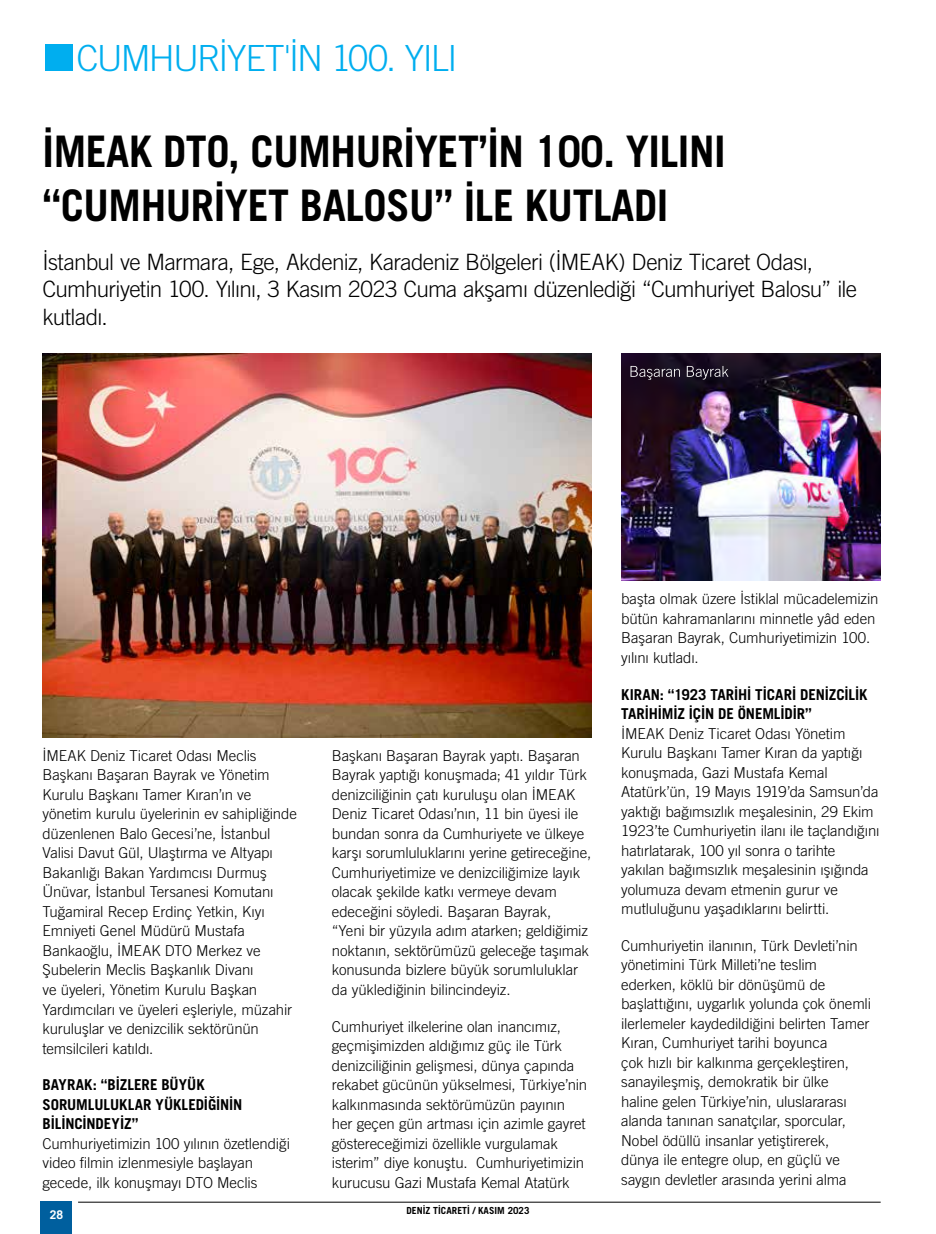
<style>
.page{position:relative;width:936px;height:1234px;background:#fff}
.page>*{position:absolute;margin:0;border:0;box-sizing:border-box;transform-origin:0 0}
.t1{font:700 43.5px/54px "Trade Gothic LT";letter-spacing:-.01em;color:#000;scale:.96 1}
.t2{font:300 36px "Trade Gothic LT";letter-spacing:-.05em;color:#00aeef}
.t3{font:300 22.5px/27px "Trade Gothic LT";letter-spacing:-.03em;color:#000}
.t4{font:300 15px/19.5px "Trade Gothic LT";letter-spacing:-.01em;color:#000}
.t5{font:700 15px/19.5px "Trade Gothic LT";letter-spacing:-.005em;color:#000}
.t6{font:700 12px "Trade Gothic LT";color:#fff}
.t7{font:700 9.75px "Trade Gothic LT";letter-spacing:.005em;color:#000}
</style>
<div class="page">
<div style="left:45px;top:45px;width:27px;height:26px;background:#00aeef"></div>
<div style="left:40px;top:1200px;width:32px;height:33px;background:#005f9e"></div>
<hr style="left:78px;top:1201px;width:802px;height:1px;background:#000">
<img style="left:43px;top:353px;width:548px;height:384px">
<img style="left:621px;top:353px;width:259px;height:227px">
<svg style="left:630px;top:366px;width:98px;height:14px"></svg>
<h2 class="t2" style="left:77px;top:36px;width:382px">CUMHURİYET'İN 100. YILI</h2>
<h1 class="t1" style="left:43px;top:124px;width:713px">İMEAK DTO, CUMHURİYET’İN 100. YILINI “CUMHURİYET BALOSU” İLE KUTLADI</h1>
<h3 class="t3" style="left:43px;top:248px;width:816px">İstanbul ve Marmara, Ege, Akdeniz, Karadeniz Bölgeleri (İMEAK) Deniz Ticaret Odası,<br>Cumhuriyetin 100. Yılını, 3 Kasım 2023 Cuma akşamı düzenlediği “Cumhuriyet Balosu” ile kutladı.</h3>
<p class="t4" style="left:43px;top:745px;width:256px">İMEAK Deniz Ticaret Odası Meclis Başkanı Başaran Bayrak ve Yönetim Kurulu Başkanı Tamer Kıran’ın ve yönetim kurulu üyelerinin ev sahipliğinde düzenlenen Balo Gecesi’ne, İstanbul Valisi Davut Gül, Ulaştırma ve Altyapı Bakanlığı Bakan Yardımcısı Durmuş Ünüvar, İstanbul Tersanesi Komutanı Tuğamiral Recep Erdinç Yetkin, Kıyı Emniyeti Genel Müdürü Mustafa Bankaoğlu, İMEAK DTO Merkez ve Şubelerin Meclis Başkanlık Divanı<br>ve üyeleri, Yönetim Kurulu Başkan Yardımcıları ve üyeleri eşleriyle, müzahir kuruluşlar ve denizcilik sektörünün temsilcileri katıldı.</p>
<p class="t5" style="left:43px;top:1074px;width:201px">BAYRAK: “BİZLERE BÜYÜK<br>SORUMLULUKLAR YÜKLEDİĞİNİN<br>BİLİNCİNDEYİZ”</p>
<p class="t4" style="left:43px;top:1132px;width:249px">Cumhuriyetimizin 100 yılının özetlendiği video filmin izlenmesiyle başlayan gecede, ilk konuşmayı DTO Meclis</p>
<p class="t6" style="left:50px;top:1206px;width:15px">28</p>
<p class="t4" style="left:332px;top:745px;width:261px">Başkanı Başaran Bayrak yaptı. Başaran Bayrak yaptığı konuşmada; 41 yıldır Türk denizciliğinin çatı kuruluşu olan İMEAK Deniz Ticaret Odası’nın, 11 bin üyesi ile bundan sonra da Cumhuriyete ve ülkeye karşı sorumluluklarını yerine getireceğine, Cumhuriyetimize ve denizciliğimize layık olacak şekilde katkı vermeye devam edeceğini söyledi. Başaran Bayrak,<br>“Yeni bir yüzyıla adım atarken; geldiğimiz noktanın, sektörümüzü geleceğe taşımak konusunda bizlere büyük sorumluluklar da yüklediğinin bilincindeyiz.</p>
<p class="t4" style="left:332px;top:1015px;width:257px">Cumhuriyet ilkelerine olan inancımız, geçmişimizden aldığımız güç ile Türk denizciliğinin gelişmesi, dünya çapında rekabet gücünün yükselmesi, Türkiye’nin kalkınmasında sektörümüzün payının her geçen gün artması için azimle gayret göstereceğimizi özellikle vurgulamak isterim” diye konuştu. Cumhuriyetimizin kurucusu Gazi Mustafa Kemal Atatürk</p>
<p class="t7" style="left:406px;top:1203px;width:124px">DENİZ TİCARETİ / KASIM 2023</p>
<p class="t4" style="left:621px;top:589px;width:259px">başta olmak üzere İstiklal mücadelemizin bütün kahramanlarını minnetle yâd eden Başaran Bayrak, Cumhuriyetimizin 100. yılını kutladı.</p>
<p class="t5" style="left:621px;top:684px;width:248px">KIRAN: “1923 TARİHİ TİCARİ DENİZCİLİK<br>TARİHİMİZ İÇİN DE ÖNEMLİDİR”</p>
<p class="t4" style="left:621px;top:723px;width:260px">İMEAK Deniz Ticaret Odası Yönetim Kurulu Başkanı Tamer Kıran da yaptığı konuşmada, Gazi Mustafa Kemal Atatürk’ün, 19 Mayıs 1919’da Samsun’da yaktığı bağımsızlık meşalesinin, 29 Ekim 1923’te Cumhuriyetin ilanı ile taçlandığını hatırlatarak, 100 yıl sonra o tarihte yakılan bağımsızlık meşalesinin ışığında yolumuza devam etmenin gurur ve mutluluğunu yaşadıklarını belirtti.</p>
<p class="t4" style="left:621px;top:935px;width:251px">Cumhuriyetin ilanının, Türk Devleti’nin yönetimini Türk Milleti’ne teslim ederken, köklü bir dönüşümü de başlattığını, uygarlık yolunda çok önemli ilerlemeler kaydedildiğini belirten Tamer Kıran, Cumhuriyet tarihi boyunca<br>çok hızlı bir kalkınma gerçekleştiren, sanayileşmiş, demokratik bir ülke<br>haline gelen Türkiye’nin, uluslararası alanda tanınan sanatçılar, sporcular, Nobel ödüllü insanlar yetiştirerek, dünya ile entegre olup, en güçlü ve saygın devletler arasında yerini alma</p>
</div>
